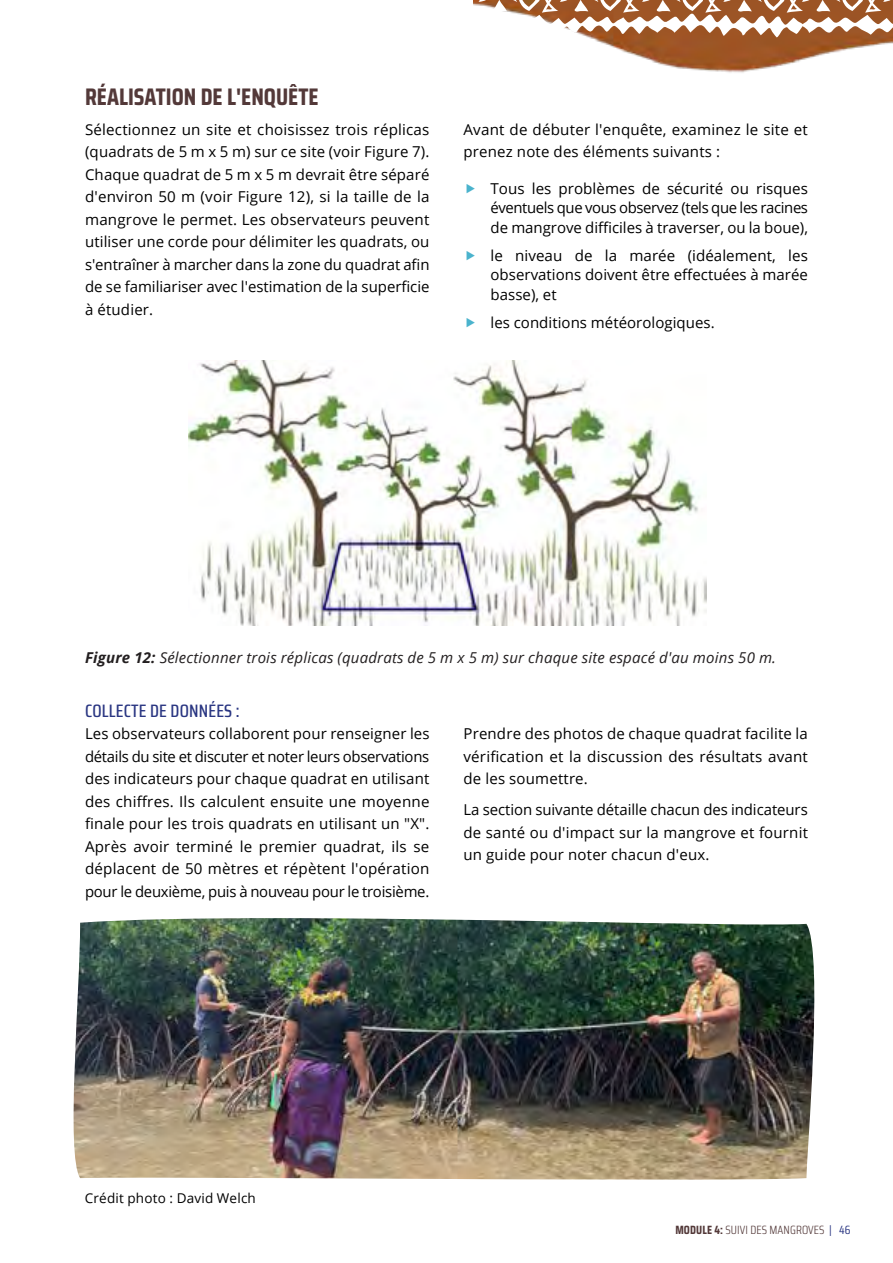
<style>
.page{position:relative;width:893px;height:1263px;background:#fff}
.page>*{position:absolute;margin:0;border:0;box-sizing:border-box;transform-origin:0 0}
.t1{font:700 24px "Saira Condensed";color:#533939}
.t2{font:500 18px "Saira Condensed";letter-spacing:.01em;color:#2a3682}
.t3{font:15px/22.5px "Open Sans";letter-spacing:.005em;color:#000;text-align:justify}
.t4{font:italic 15px "Open Sans";letter-spacing:.015em;color:#231f20}
.t5{font:13.5px "Open Sans";letter-spacing:.015em;color:#000}
.t6{font:300 12px "Saira Condensed";letter-spacing:.01em;color:#533939}
.s1{font-weight:700}
.s2{font-weight:400;color:#2a3682}
</style>
<div class="page">
<img style="left:473px;top:0;width:420px;height:73px">
<svg style="left:474px;top:0;width:419px;height:37px"></svg>
<img style="left:188px;top:360px;width:518px;height:266px">
<img style="left:74px;top:918px;width:740px;height:262px">
<h1 class="t1" style="left:85px;top:78px;width:235px">RÉALISATION DE L'ENQUÊTE</h1>
<p class="t3" style="left:85px;top:118px;width:346px">Sélectionnez un site et choisissez trois réplicas (quadrats de 5 m x 5 m) sur ce site (voir Figure 7).<br>Chaque quadrat de 5 m x 5 m devrait être séparé d'environ 50 m (voir Figure 12), si la taille de la mangrove le permet. Les observateurs peuvent utiliser une corde pour délimiter les quadrats, ou s'entraîner à marcher dans la zone du quadrat afin de se familiariser avec l'estimation de la superficie à étudier.</p>
<p class="t3" style="left:463px;top:118px;width:346px">Avant de débuter l'enquête, examinez le site et prenez note des éléments suivants :</p>
<p class="t3" style="left:490px;top:178px;width:319px;line-height:19.5px">Tous les problèmes de sécurité ou risques éventuels que vous observez (tels que les racines de mangrove difficiles à traverser, ou la boue),</p>
<p class="t3" style="left:490px;top:245px;width:319px;line-height:19.5px">le niveau de la marée (idéalement, les observations doivent être effectuées à marée basse), et</p>
<p class="t3" style="left:490px;top:311px;width:226px">les conditions météorologiques.</p>
<p class="t4" style="left:85px;top:648px;width:692px"><span class="s1">Figure 12:</span> Sélectionner trois réplicas (quadrats de 5 m x 5 m) sur chaque site espacé d'au moins 50 m.</p>
<p class="t2" style="left:85px;top:697px;width:156px">COLLECTE DE DONNÉES :</p>
<p class="t3" style="left:85px;top:722px;width:346px">Les observateurs collaborent pour renseigner les détails du site et discuter et noter leurs observations des indicateurs pour chaque quadrat en utilisant des chiffres. Ils calculent ensuite une moyenne finale pour les trois quadrats en utilisant un "X".<br>Après avoir terminé le premier quadrat, ils se déplacent de 50 mètres et répètent l'opération pour le deuxième, puis à nouveau pour le troisième.</p>
<p class="t3" style="left:463px;top:722px;width:346px">Prendre des photos de chaque quadrat facilite la vérification et la discussion des résultats avant de les soumettre.</p>
<p class="t3" style="left:463px;top:798px;width:346px">La section suivante détaille chacun des indicateurs de santé ou d'impact sur la mangrove et fournit un guide pour noter chacun d'eux.</p>
<p class="t5" style="left:85px;top:1189px;width:173px">Crédit photo : David Welch</p>
<p class="t6" style="left:675px;top:1221px;width:177px"><span class="s1">MODULE 4:</span> SUIVI DES MANGROVES <span class="s2">| 46</span></p>
</div>
